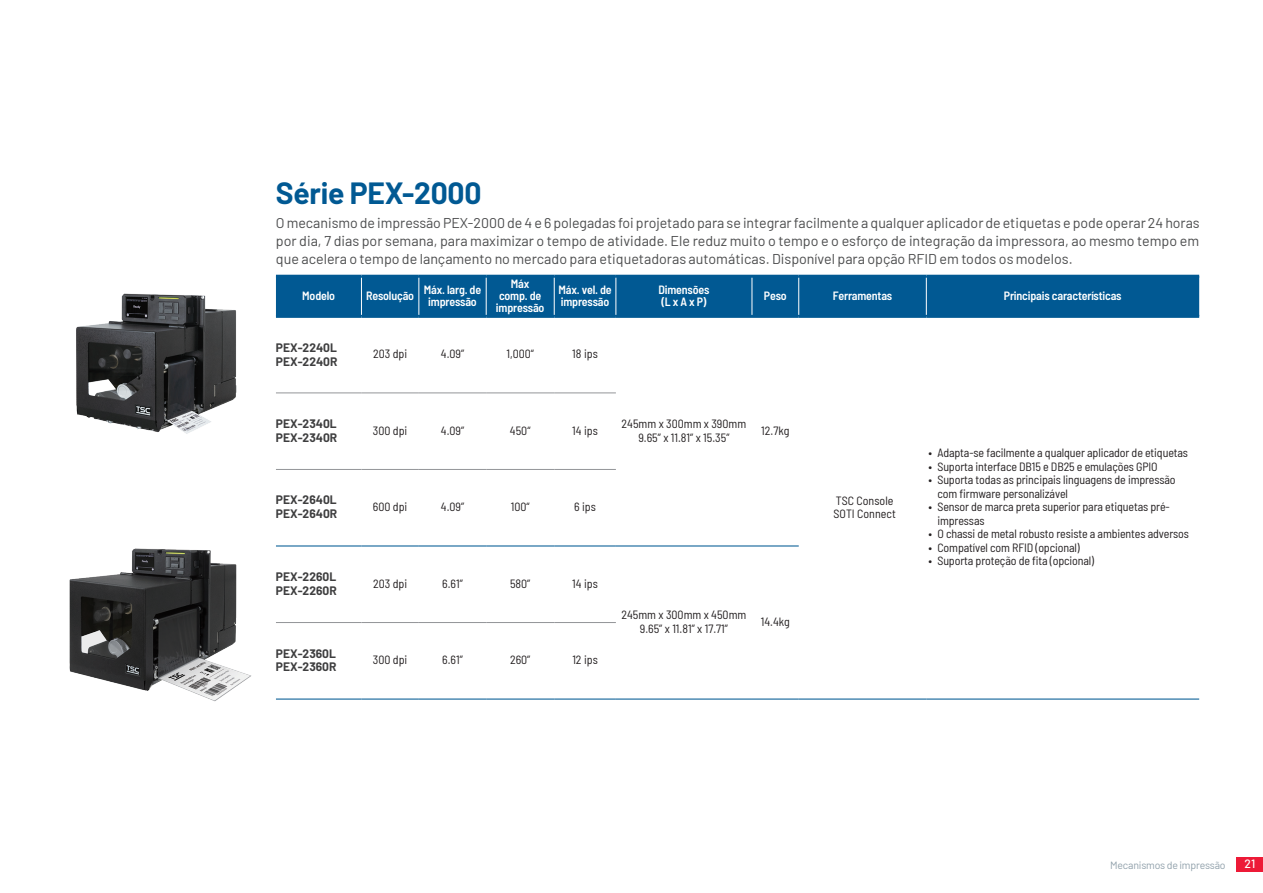
<style>
.page{position:relative;width:1263px;height:893px;background:#fff}
.page>*{position:absolute;margin:0;border:0;box-sizing:border-box;transform-origin:0 0}
.series_name{font:700 30px "Barlow";letter-spacing:-.01em;color:#015993}
.content2{font:14.25px/18px "Barlow";color:#4b4c4d;text-align:justify}
.tb_content_c{font:semi-condensed 12px/13.5px "Barlow";letter-spacing:-.01em;color:#231f20}
.tb_item{font:600 semi-condensed 12px/12px "Barlow";letter-spacing:-.015em;color:#fff;text-align:center}
.tb_model{font:700 12px "Barlow";color:#3e3e3f}
.tb_content_r{font:semi-condensed 12px "Barlow";color:#231f20}
.tb_content_l{font:semi-condensed 12px "Barlow";color:#231f20}
.t1{font:500 12px "Barlow";color:#fff}
.t2{font:10.5px "Barlow";letter-spacing:-.015em;color:#90a0aa}
</style>
<div class="page">
<div style="left:276px;top:278px;width:923px;height:37px;background:#015993"></div>
<hr style="left:361px;top:393px;width:58px;height:1px;background:#939598">
<hr style="left:361px;top:622px;width:58px;height:1px;background:#939598">
<hr style="left:419px;top:622px;width:67px;height:1px;background:#939598">
<hr style="left:486px;top:622px;width:68px;height:1px;background:#939598">
<hr style="left:554px;top:622px;width:62px;height:1px;background:#939598">
<hr style="left:276px;top:622px;width:85px;height:1px;background:#939598">
<hr style="left:419px;top:393px;width:67px;height:1px;background:#939598">
<hr style="left:486px;top:393px;width:68px;height:1px;background:#939598">
<hr style="left:554px;top:393px;width:62px;height:1px;background:#939598">
<hr style="left:419px;top:469px;width:67px;height:1px;background:#939598">
<hr style="left:486px;top:469px;width:68px;height:1px;background:#939598">
<hr style="left:554px;top:469px;width:62px;height:1px;background:#939598">
<hr style="left:361px;top:469px;width:58px;height:1px;background:#939598">
<hr style="left:276px;top:393px;width:85px;height:1px;background:#939598">
<hr style="left:276px;top:469px;width:85px;height:1px;background:#939598">
<hr style="left:276px;top:275px;width:85px;height:3px;background:#015993">
<hr style="left:361px;top:275px;width:58px;height:3px;background:#015993">
<hr style="left:419px;top:275px;width:67px;height:3px;background:#015993">
<hr style="left:486px;top:275px;width:68px;height:3px;background:#015993">
<hr style="left:554px;top:275px;width:62px;height:3px;background:#015993">
<hr style="left:616px;top:275px;width:136px;height:3px;background:#015993">
<hr style="left:752px;top:275px;width:47px;height:3px;background:#015993">
<hr style="left:799px;top:275px;width:127px;height:3px;background:#015993">
<hr style="left:926px;top:275px;width:273px;height:3px;background:#015993">
<hr style="left:276px;top:315px;width:85px;height:3px;background:#015993">
<hr style="left:361px;top:315px;width:58px;height:3px;background:#015993">
<hr style="left:419px;top:315px;width:67px;height:3px;background:#015993">
<hr style="left:486px;top:315px;width:68px;height:3px;background:#015993">
<hr style="left:554px;top:315px;width:62px;height:3px;background:#015993">
<hr style="left:616px;top:315px;width:136px;height:3px;background:#015993">
<hr style="left:752px;top:315px;width:47px;height:3px;background:#015993">
<hr style="left:926px;top:315px;width:273px;height:3px;background:#015993">
<hr style="left:799px;top:315px;width:127px;height:3px;background:#015993">
<hr style="left:361px;top:278px;width:1px;height:37px;background:#fff">
<hr style="left:418px;top:278px;width:1px;height:37px;background:#fff">
<hr style="left:486px;top:278px;width:1px;height:37px;background:#fff">
<hr style="left:554px;top:278px;width:1px;height:37px;background:#fff">
<hr style="left:615px;top:278px;width:1px;height:37px;background:#fff">
<hr style="left:752px;top:278px;width:1px;height:37px;background:#fff">
<hr style="left:798px;top:278px;width:1px;height:37px;background:#fff">
<hr style="left:926px;top:278px;width:1px;height:37px;background:#fff">
<hr style="left:616px;top:545px;width:136px;height:1px;background:#015993">
<hr style="left:752px;top:545px;width:47px;height:1px;background:#015993">
<hr style="left:276px;top:545px;width:85px;height:1px;background:#015993">
<hr style="left:361px;top:545px;width:58px;height:1px;background:#015993">
<hr style="left:419px;top:545px;width:67px;height:1px;background:#015993">
<hr style="left:486px;top:545px;width:68px;height:1px;background:#015993">
<hr style="left:554px;top:545px;width:62px;height:1px;background:#015993">
<hr style="left:799px;top:698px;width:127px;height:2px;background:#015993">
<hr style="left:926px;top:698px;width:273px;height:2px;background:#015993">
<hr style="left:616px;top:698px;width:136px;height:2px;background:#015993">
<hr style="left:752px;top:698px;width:47px;height:2px;background:#015993">
<hr style="left:276px;top:698px;width:85px;height:2px;background:#015993">
<hr style="left:361px;top:698px;width:58px;height:2px;background:#015993">
<hr style="left:419px;top:698px;width:67px;height:2px;background:#015993">
<hr style="left:486px;top:698px;width:68px;height:2px;background:#015993">
<hr style="left:554px;top:698px;width:62px;height:2px;background:#015993">
<img style="left:76px;top:293px;width:161px;height:141px">
<img style="left:69px;top:548px;width:183px;height:154px">
<div style="left:1237px;top:857px;width:26px;height:15px;background:#ed1a37"></div>
<p class="series_name" style="left:276px;top:171px;width:207px">Série PEX-2000</p>
<p class="content2" style="left:276px;top:213px;width:925px">O mecanismo de impressão PEX-2000 de 4 e 6 polegadas foi projetado para se integrar facilmente a qualquer aplicador de etiquetas e pode operar 24 horas por dia, 7 dias por semana, para maximizar o tempo de atividade. Ele reduz muito o tempo e o esforço de integração da impressora, ao mesmo tempo em que acelera o tempo de lançamento no mercado para etiquetadoras automáticas. Disponível para opção RFID em todos os modelos.</p>
<p class="tb_item" style="left:302px;top:289px;width:34px">Modelo</p>
<p class="tb_item" style="left:366px;top:289px;width:49px">Resolução</p>
<p class="tb_item" style="left:424px;top:283px;width:59px">Máx. larg. de impressão</p>
<p class="tb_item" style="left:496px;top:277px;width:50px">Máx comp. de impressão</p>
<p class="tb_item" style="left:558px;top:283px;width:55px;text-align:left">Máx. vel. de impressão</p>
<p class="tb_item" style="left:658px;top:283px;width:52px;text-align:left">Dimensões (L x A x P)</p>
<p class="tb_item" style="left:764px;top:289px;width:24px">Peso</p>
<p class="tb_item" style="left:833px;top:289px;width:61px">Ferramentas</p>
<p class="tb_item" style="left:1004px;top:289px;width:119px">Principais características</p>
<p class="tb_model" style="left:276px;top:339px;width:63px">PEX-2240L</p>
<p class="tb_model" style="left:276px;top:352px;width:63px">PEX-2240R</p>
<p class="tb_content_c" style="left:373px;top:346px;width:36px">203 dpi</p>
<p class="tb_content_c" style="left:441px;top:346px;width:25px">4.09”</p>
<p class="tb_content_r" style="left:506px;top:345px;width:29px">1,000“</p>
<p class="tb_content_c" style="left:572px;top:346px;width:27px">18 ips</p>
<p class="tb_model" style="left:276px;top:415px;width:62px">PEX-2340L</p>
<p class="tb_model" style="left:276px;top:428px;width:63px">PEX-2340R</p>
<p class="tb_model" style="left:276px;top:491px;width:62px">PEX-2640L</p>
<p class="tb_model" style="left:276px;top:505px;width:63px">PEX-2640R</p>
<p class="tb_model" style="left:276px;top:568px;width:62px">PEX-2260L</p>
<p class="tb_model" style="left:276px;top:582px;width:62px">PEX-2260R</p>
<p class="tb_model" style="left:276px;top:644px;width:61px">PEX-2360L</p>
<p class="tb_model" style="left:276px;top:658px;width:62px">PEX-2360R</p>
<p class="tb_content_c" style="left:373px;top:423px;width:36px">300 dpi</p>
<p class="tb_content_c" style="left:441px;top:423px;width:25px">4.09”</p>
<p class="tb_content_r" style="left:510px;top:422px;width:22px">450“</p>
<p class="tb_content_c" style="left:572px;top:423px;width:27px">14 ips</p>
<p class="tb_content_c" style="left:373px;top:499px;width:36px">600 dpi</p>
<p class="tb_content_c" style="left:441px;top:499px;width:25px">4.09”</p>
<p class="tb_content_r" style="left:511px;top:498px;width:20px">100“</p>
<p class="tb_content_c" style="left:574px;top:499px;width:23px">6 ips</p>
<p class="tb_content_c" style="left:622px;top:416px;width:126px">245mm x 300mm x 390mm</p>
<p class="tb_content_c" style="left:638px;top:430px;width:92px">9.65” x 11.81” x 15.35”</p>
<p class="tb_content_c" style="left:761px;top:423px;width:30px">12.7kg</p>
<p class="tb_content_c" style="left:373px;top:576px;width:36px">203 dpi</p>
<p class="tb_content_c" style="left:442px;top:576px;width:22px">6.61”</p>
<p class="tb_content_r" style="left:510px;top:575px;width:22px">580”</p>
<p class="tb_content_c" style="left:572px;top:576px;width:27px">14 ips</p>
<p class="tb_content_c" style="left:373px;top:652px;width:36px">300 dpi</p>
<p class="tb_content_c" style="left:442px;top:652px;width:22px">6.61”</p>
<p class="tb_content_r" style="left:510px;top:651px;width:22px">260”</p>
<p class="tb_content_c" style="left:572px;top:652px;width:27px">12 ips</p>
<p class="tb_content_c" style="left:621px;top:607px;width:126px">245mm x 300mm x 450mm</p>
<p class="tb_content_c" style="left:640px;top:621px;width:90px">9.65” x 11.81” x 17.71”</p>
<p class="tb_content_c" style="left:761px;top:614px;width:31px">14.4kg</p>
<p class="tb_content_l" style="left:836px;top:492px;width:59px">TSC Console</p>
<p class="tb_content_l" style="left:833px;top:505px;width:64px">SOTI Connect</p>
<p class="tb_content_c" style="left:928px;top:445px;width:261px">• Adapta-se facilmente a qualquer aplicador de etiquetas</p>
<p class="tb_content_c" style="left:928px;top:459px;width:231px">• Suporta interface DB15 e DB25 e emulações GPIO</p>
<p class="tb_content_c" style="left:937px;top:472px;width:240px;text-indent:-9px">• Suporta todas as principais linguagens de impressão com firmware personalizável</p>
<p class="tb_content_c" style="left:937px;top:499px;width:234px;text-indent:-9px">• Sensor de marca preta superior para etiquetas pré&shy;impressas</p>
<p class="tb_content_c" style="left:928px;top:526px;width:262px">• O chassi de metal robusto resiste a ambientes adversos</p>
<p class="tb_content_c" style="left:928px;top:540px;width:153px">• Compatível com RFID (opcional)</p>
<p class="tb_content_c" style="left:928px;top:553px;width:167px">• Suporta proteção de fita (opcional)</p>
<p class="t2" style="left:1110px;top:857px;width:117px">Mecanismos de impressão</p>
<p class="t1" style="left:1244px;top:855px;width:12px">21</p>
</div>
